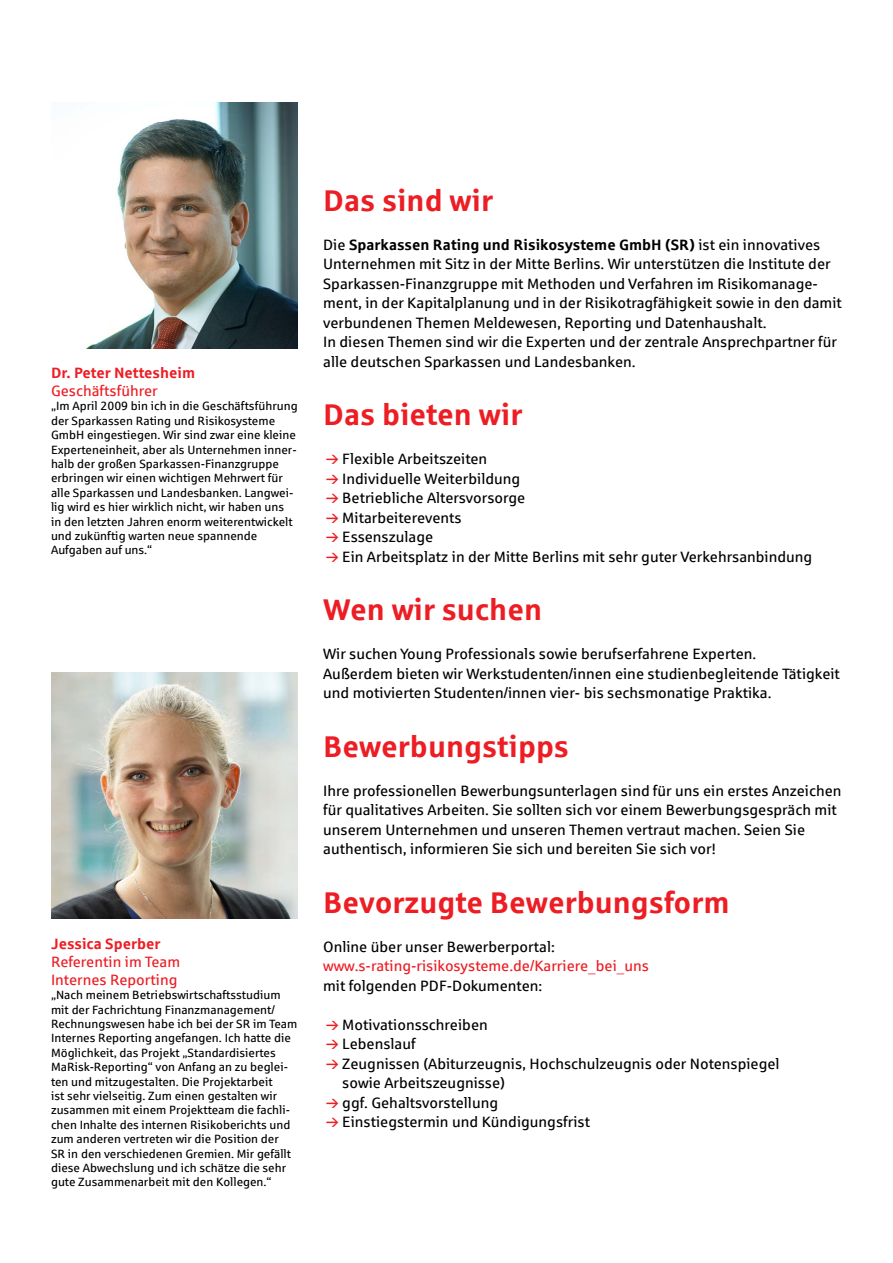
<style>
.page{position:relative;width:893px;height:1263px;background:#fff}
.page>*{position:absolute;margin:0;border:0;box-sizing:border-box;transform-origin:0 0}
.t1{font:700 30px "Sparkasse Rg";color:#ed1d24}
.t2{font:15px/19.5px "Sparkasse Rg";color:#000}
.t3{font:15px/18px "Sparkasse Rg";color:#ed1d24}
.t4{font:700 15px "Sparkasse Rg";color:#ed1d24}
.t5{font:12px/14.4px "Sparkasse Rg";color:#000}
.s1{font-weight:700}
</style>
<div class="page">
<img style="left:51px;top:672px;width:247px;height:247px">
<img style="left:85px;top:102px;width:213px;height:247px">
<p class="t4" style="left:51px;top:363px;width:146px">Dr. Peter Nettesheim</p>
<p class="t3" style="left:51px;top:381px;width:108px">Geschäftsführer</p>
<p class="t5" style="left:51px;top:399px;width:248px">„Im April 2009 bin ich in die Geschäftsführung der Sparkassen Rating und Risikosysteme GmbH eingestiegen. Wir sind zwar eine kleine Experteneinheit, aber als Unternehmen inner&shy;halb der großen Sparkassen-Finanzgruppe erbringen wir einen wichtigen Mehrwert für alle Sparkassen und Landesbanken. Langwei&shy;lig wird es hier wirklich nicht, wir haben uns<br>in den letzten Jahren enorm weiterentwickelt und zukünftig warten neue spannende Aufgaben auf uns.“</p>
<p class="t4" style="left:51px;top:934px;width:111px">Jessica Sperber</p>
<p class="t3" style="left:51px;top:952px;width:131px">Referentin im Team<br>Internes Reporting</p>
<p class="t5" style="left:51px;top:987px;width:248px">„Nach meinem Betriebswirtschaftsstudium mit der Fachrichtung Finanzmanagement/ Rechnungswesen habe ich bei der SR im Team Internes Reporting angefangen. Ich hatte die Möglichkeit, das Projekt „Standardisiertes MaRisk-Reporting“ von Anfang an zu beglei&shy;ten und mitzugestalten. Die Projektarbeit<br>ist sehr vielseitig. Zum einen gestalten wir zusammen mit einem Projektteam die fachli&shy;chen Inhalte des internen Risikoberichts und zum anderen vertreten wir die Position der<br>SR in den verschiedenen Gremien. Mir gefällt diese Abwechslung und ich schätze die sehr gute Zusammenarbeit mit den Kollegen.“</p>
<h1 class="t1" style="left:323px;top:181px;width:171px">Das sind wir</h1>
<p class="t2" style="left:323px;top:234px;width:520px">Die <span class="s1">Sparkassen Rating und Risikosysteme GmbH (SR)</span> ist ein innovatives Unternehmen mit Sitz in der Mitte Berlins. Wir unterstützen die Institute der Sparkassen-Finanzgruppe mit Methoden und Verfahren im Risikomanage&shy;ment, in der Kapitalplanung und in der Risikotragfähigkeit sowie in den damit verbundenen Themen Meldewesen, Reporting und Datenhaushalt.<br>In diesen Themen sind wir die Experten und der zentrale Ansprechpartner für alle deutschen Sparkassen und Landesbanken.</p>
<h1 class="t1" style="left:323px;top:396px;width:201px">Das bieten wir</h1>
<p class="t2" style="left:342px;top:449px;width:471px">Flexible Arbeitszeiten<br>Individuelle Weiterbildung<br>Betriebliche Altersvorsorge<br>Mitarbeiterevents<br>Essenszulage<br>Ein Arbeitsplatz in der Mitte Berlins mit sehr guter Verkehrsanbindung</p>
<h1 class="t1" style="left:323px;top:591px;width:220px">Wen wir suchen</h1>
<p class="t2" style="left:323px;top:644px;width:518px">Wir suchen Young Professionals sowie berufserfahrene Experten.<br>Außerdem bieten wir Werkstudenten/innen eine studienbegleitende Tätigkeit und motivierten Studenten/innen vier- bis sechsmonatige Praktika.</p>
<h1 class="t1" style="left:323px;top:727px;width:247px">Bewerbungstipps</h1>
<p class="t2" style="left:323px;top:780px;width:520px">Ihre professionellen Bewerbungsunterlagen sind für uns ein erstes Anzeichen für qualitatives Arbeiten. Sie sollten sich vor einem Bewerbungsgespräch mit unserem Unternehmen und unseren Themen vertraut machen. Seien Sie authentisch, informieren Sie sich und bereiten Sie sich vor!</p>
<h1 class="t1" style="left:323px;top:883px;width:408px">Bevorzugte Bewerbungsform</h1>
<p class="t2" style="left:323px;top:936px;width:233px">Online über unser Bewerberportal:</p>
<p class="t3" style="left:323px;top:957px;width:327px">www.s-rating-risikosysteme.de/Karriere_bei_uns</p>
<p class="t2" style="left:323px;top:975px;width:221px">mit folgenden PDF-Dokumenten:</p>
<p class="t2" style="left:342px;top:1014px;width:439px">Motivationsschreiben<br>Lebenslauf<br>Zeugnissen (Abiturzeugnis, Hochschulzeugnis oder Notenspiegel sowie Arbeitszeugnisse)<br>ggf. Gehaltsvorstellung<br>Einstiegstermin und Kündigungsfrist</p>
</div>
